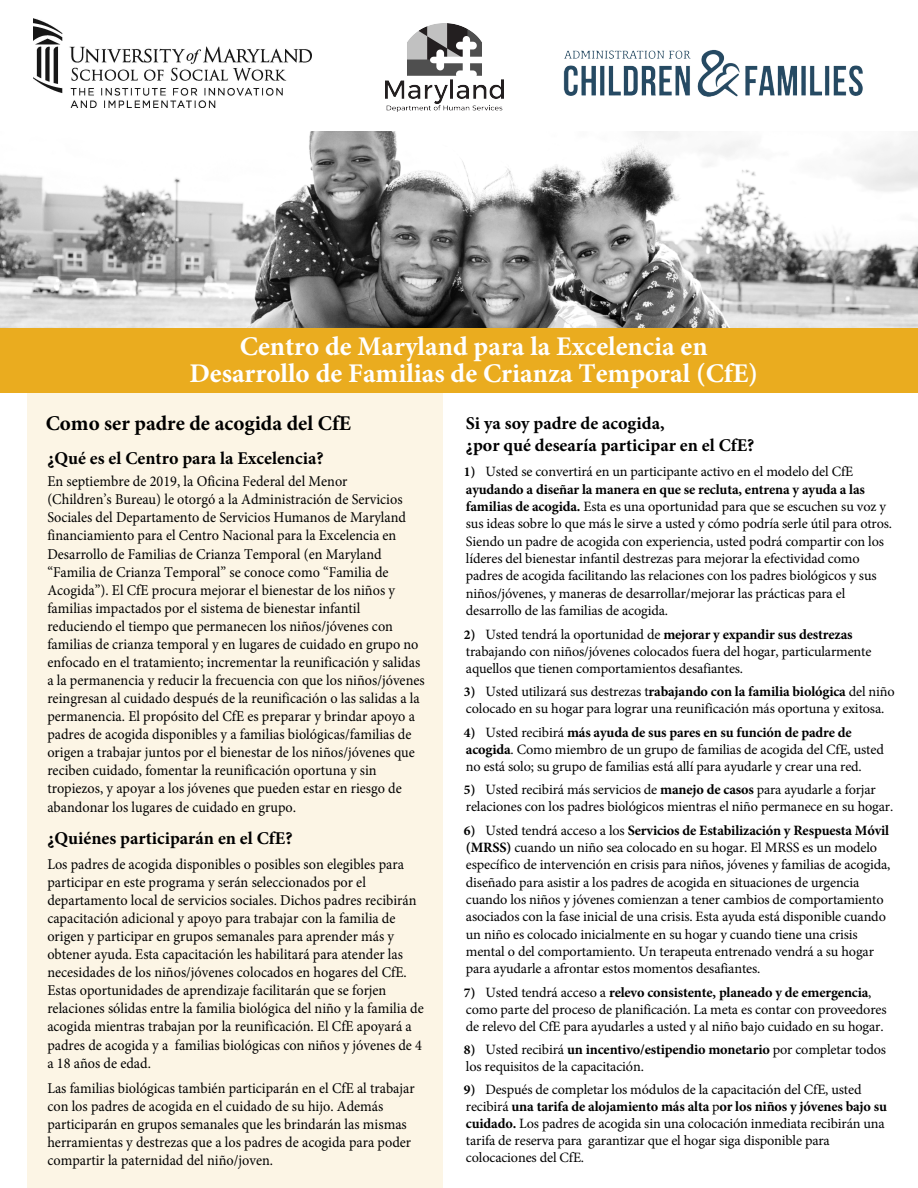
<style>
.page{position:relative;width:918px;height:1188px;background:#fff}
.page>*{position:absolute;margin:0;border:0;box-sizing:border-box;transform-origin:0 0}
.t1{font:700 27px/27px "Minion Pro";color:#fff;text-align:center}
.t2{font:700 21px "Minion Pro";color:#000}
.t3{font:700 18px/21.3px "Minion Pro";color:#000}
.t4{font:15px/18.1px "Minion Pro";color:#000;scale:.95 1}
.t5{font:14.25px/17.4px "Minion Pro";letter-spacing:-.01em;color:#000}
.s1{font-weight:700;font-size:13.5px}
.s2{font-weight:700}
</style>
<div class="page">
<img style="left:0;top:132px;width:918px;height:196px">
<div style="left:27px;top:391px;width:416px;height:797px;background:#fcf5e5"></div>
<div style="left:0;top:328px;width:918px;height:65px;background:#eaac1f"></div>
<img style="left:563px;top:49px;width:300px;height:48px">
<img style="left:33px;top:19px;width:279px;height:88px">
<img style="left:386px;top:24px;width:117px;height:87px">
<h1 class="t1" style="left:189px;top:333px;width:570px">Centro de Maryland para la Excelencia en<br>Desarrollo de Familias de Crianza Temporal (CfE)</h1>
<h2 class="t2" style="left:46px;top:408px;width:307px">Como ser padre de acogida del CfE</h2>
<p class="t3" style="left:47px;top:447px;width:278px">¿Qué es el Centro para la Excelencia?</p>
<p class="t4" style="left:47px;top:472px;width:399px">En septiembre de 2019, la Oficina Federal del Menor<br>(Children’s Bureau) le otorgó a la Administración de Servicios Sociales del Departamento de Servicios Humanos de Maryland financiamiento para el Centro Nacional para la Excelencia en Desarrollo de Familias de Crianza Temporal (en Maryland “Familia de Crianza Temporal” se conoce como “Familia de Acogida”). El CfE procura mejorar el bienestar de los niños y familias impactados por el sistema de bienestar infantil reduciendo el tiempo que permanecen los niños/jóvenes con familias de crianza temporal y en lugares de cuidado en grupo no enfocado en el tratamiento; incrementar la reunificación y salidas a la permanencia y reducir la frecuencia con que los niños/jóvenes reingresan al cuidado después de la reunificación o las salidas a la permanencia. El propósito del CfE es preparar y brindar apoyo a padres de acogida disponibles y a familias biológicas/familias de origen a trabajar juntos por el bienestar de los niños/jóvenes que reciben cuidado, fomentar la reunificación oportuna y sin tropiezos, y apoyar a los jóvenes que pueden estar en riesgo de abandonar los lugares de cuidado en grupo.</p>
<p class="t3" style="left:47px;top:827px;width:247px">¿Quiénes participarán en el CfE?</p>
<p class="t4" style="left:47px;top:855px;width:398px">Los padres de acogida disponibles o posibles son elegibles para participar en este programa y serán seleccionados por el departamento local de servicios sociales. Dichos padres recibirán capacitación adicional y apoyo para trabajar con la familia de origen y participar en grupos semanales para aprender más y obtener ayuda. Esta capacitación les habilitará para atender las necesidades de los niños/jóvenes colocados en hogares del CfE.<br>Estas oportunidades de aprendizaje facilitarán que se forjen relaciones sólidas entre la familia biológica del niño y la familia de acogida mientras trabajan por la reunificación. El CfE apoyará a padres de acogida y a familias biológicas con niños y jóvenes de 4 a 18 años de edad.</p>
<p class="t4" style="left:47px;top:1079px;width:388px">Las familias biológicas también participarán en el CfE al trabajar con los padres de acogida en el cuidado de su hijo. Además participarán en grupos semanales que les brindarán las mismas herramientas y destrezas que a los padres de acogida para poder compartir la paternidad del niño/joven.</p>
<p class="t3" style="left:466px;top:413px;width:290px">Si ya soy padre de acogida,<br>¿por qué desearía participar en el CfE?</p>
<p class="t5" style="left:464px;top:463px;width:430px"><span class="s1">1)</span> Usted se convertirá en un participante activo en el modelo del CfE <span class="s2">ayudando a diseñar la manera en que se recluta, entrena y ayuda a las familias de acogida.</span> Esta es una oportunidad para que se escuchen su voz y sus ideas sobre lo que más le sirve a usted y cómo podría serle útil para otros.<br>Siendo un padre de acogida con experiencia, usted podrá compartir con los líderes del bienestar infantil destrezas para mejorar la efectividad como padres de acogida facilitando las relaciones con los padres biológicos y sus niños/jóvenes, y maneras de desarrollar/mejorar las prácticas para el desarrollo de las familias de acogida.</p>
<p class="t5" style="left:464px;top:626px;width:409px"><span class="s1">2)</span> Usted tendrá la oportunidad de <span class="s2">mejorar y expandir sus destrezas </span>trabajando con niños/jóvenes colocados fuera del hogar, particularmente aquellos que tienen comportamientos desafiantes.</p>
<p class="t5" style="left:464px;top:684px;width:432px;line-height:17px"><span class="s1">3)</span> Usted utilizará sus destrezas t<span class="s2">rabajando con la familia biológica</span> del niño colocado en su hogar para lograr una reunificación más oportuna y exitosa.</p>
<p class="t5" style="left:464px;top:724px;width:421px"><span class="s1">4)</span> Usted recibirá <span class="s2">más ayuda de sus pares en su función de padre de acogida</span>. Como miembro de un grupo de familias de acogida del CfE, usted no está solo; su grupo de familias está allí para ayudarle y crear una red.</p>
<p class="t5" style="left:464px;top:781px;width:431px;line-height:17px"><span class="s1">5)</span> Usted recibirá más servicios de <span class="s2">manejo de casos</span> para ayudarle a forjar relaciones con los padres biológicos mientras el niño permanece en su hogar.</p>
<p class="t5" style="left:464px;top:821px;width:428px"><span class="s1">6)</span> Usted tendrá acceso a los <span class="s2">Servicios de Estabilización y Respuesta Móvil (MRSS)</span> cuando un niño sea colocado en su hogar. El MRSS es un modelo específico de intervención en crisis para niños, jóvenes y familias de acogida, diseñado para asistir a los padres de acogida en situaciones de urgencia cuando los niños y jóvenes comienzan a tener cambios de comportamiento asociados con la fase inicial de una crisis. Esta ayuda está disponible cuando un niño es colocado inicialmente en su hogar y cuando tiene una crisis mental o del comportamiento. Un terapeuta entrenado vendrá a su hogar para ayudarle a afrontar estos momentos desafiantes.</p>
<p class="t5" style="left:464px;top:984px;width:424px"><span class="s1">7)</span> Usted tendrá acceso a <span class="s2">relevo consistente, planeado y de emergencia</span>, como parte del proceso de planificación. La meta es contar con proveedores de relevo del CfE para ayudarles a usted y al niño bajo cuidado en su hogar.</p>
<p class="t5" style="left:464px;top:1042px;width:424px;line-height:16.6px"><span class="s1">8)</span> Usted recibirá <span class="s2">un incentivo/estipendio monetario</span> por completar todos los requisitos de la capacitación.</p>
<p class="t5" style="left:464px;top:1081px;width:425px"><span class="s1">9)</span> Después de completar los módulos de la capacitación del CfE, usted recibirá <span class="s2">una tarifa de alojamiento más alta</span> p<span class="s2">or los niños y jóvenes bajo su cuidado.</span> Los padres de acogida sin una colocación inmediata recibirán una tarifa de reserva para garantizar que el hogar siga disponible para colocaciones del CfE.</p>
</div>
